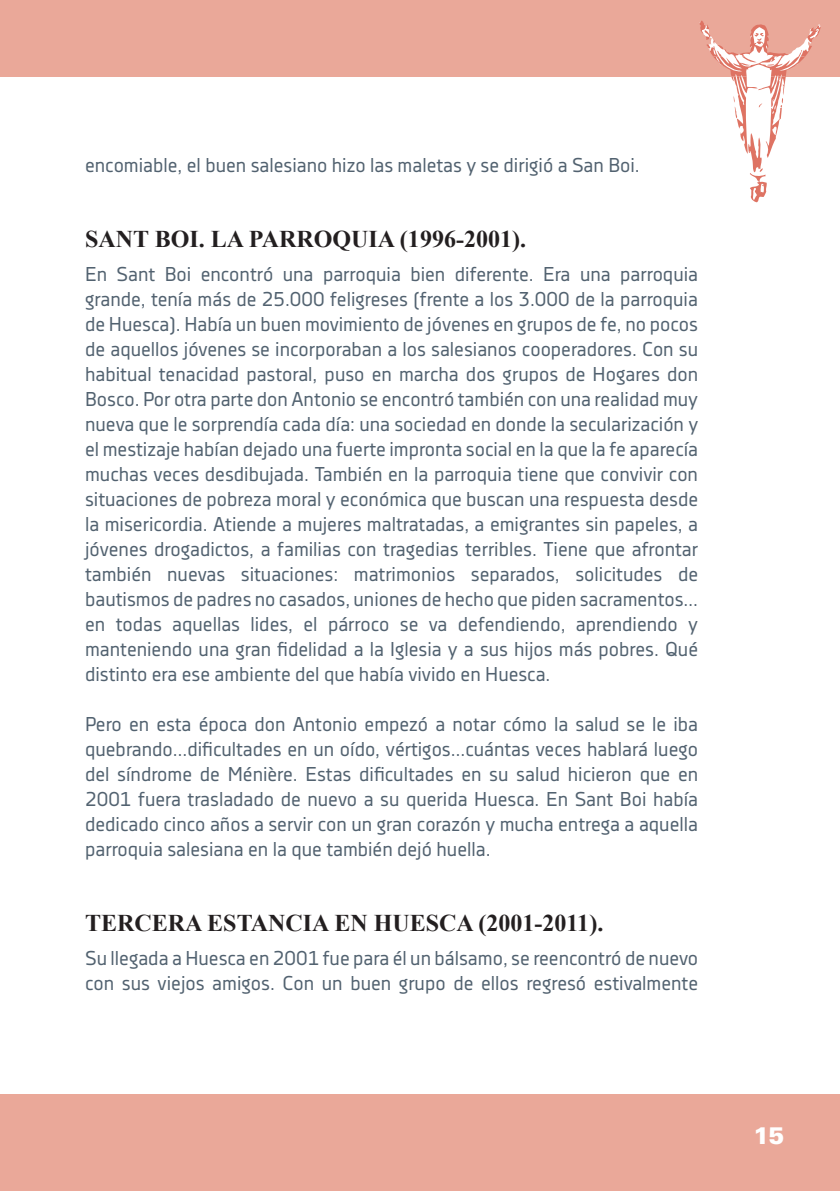
<style>
.page{position:relative;width:840px;height:1191px;background:#fff}
.page>*{position:absolute;margin:0;border:0;box-sizing:border-box;transform-origin:0 0}
.t1{font:700 24px "Times New Roman";color:#231f20}
.t2{font:900 24px "Univers LT Std";color:#fff}
.t3{font:20px/25px "Decima Nova Pro";color:#526270;text-align:justify}
</style>
<div class="page">
<div style="left:0;top:0;width:839px;height:76px;background:#eaa899"></div>
<div style="left:0;top:1094px;width:839px;height:97px;background:#eaa899"></div>
<svg style="left:698px;top:21px;width:122px;height:182px"></svg>
<p class="t3" style="left:85px;top:153px;width:555px">encomiable, el buen salesiano hizo las maletas y se dirigió a San Boi.</p>
<p class="t1" style="left:85px;top:222px;width:442px">SANT BOI. LA PARROQUIA (1996-2001).</p>
<p class="t3" style="left:85px;top:262px;width:614px">En Sant Boi encontró una parroquia bien diferente. Era una parroquia grande, tenía más de 25.000 feligreses (frente a los 3.000 de la parroquia de Huesca). Había un buen movimiento de jóvenes en grupos de fe, no pocos de aquellos jóvenes se incorporaban a los salesianos cooperadores. Con su habitual tenacidad pastoral, puso en marcha dos grupos de Hogares don Bosco. Por otra parte don Antonio se encontró también con una realidad muy nueva que le sorprendía cada día: una sociedad en donde la secularización y el mestizaje habían dejado una fuerte impronta social en la que la fe aparecía muchas veces desdibujada. También en la parroquia tiene que convivir con situaciones de pobreza moral y económica que buscan una respuesta desde la misericordia. Atiende a mujeres maltratadas, a emigrantes sin papeles, a jóvenes drogadictos, a familias con tragedias terribles. Tiene que afrontar también nuevas situaciones: matrimonios separados, solicitudes de bautismos de padres no casados, uniones de hecho que piden sacramentos… en todas aquellas lides, el párroco se va defendiendo, aprendiendo y manteniendo una gran fidelidad a la Iglesia y a sus hijos más pobres. Qué distinto era ese ambiente del que había vivido en Huesca.</p>
<p class="t3" style="left:85px;top:712px;width:614px">Pero en esta época don Antonio empezó a notar cómo la salud se le iba quebrando…dificultades en un oído, vértigos…cuántas veces hablará luego del síndrome de Ménière. Estas dificultades en su salud hicieron que en 2001 fuera trasladado de nuevo a su querida Huesca. En Sant Boi había dedicado cinco años a servir con un gran corazón y mucha entrega a aquella parroquia salesiana en la que también dejó huella.</p>
<p class="t1" style="left:85px;top:906px;width:519px">TERCERA ESTANCIA EN HUESCA (2001-2011).</p>
<p class="t3" style="left:85px;top:946px;width:614px">Su llegada a Huesca en 2001 fue para él un bálsamo, se reencontró de nuevo con sus viejos amigos. Con un buen grupo de ellos regresó estivalmente</p>
<p class="t2" style="left:753px;top:1120px;width:32px">15</p>
</div>
